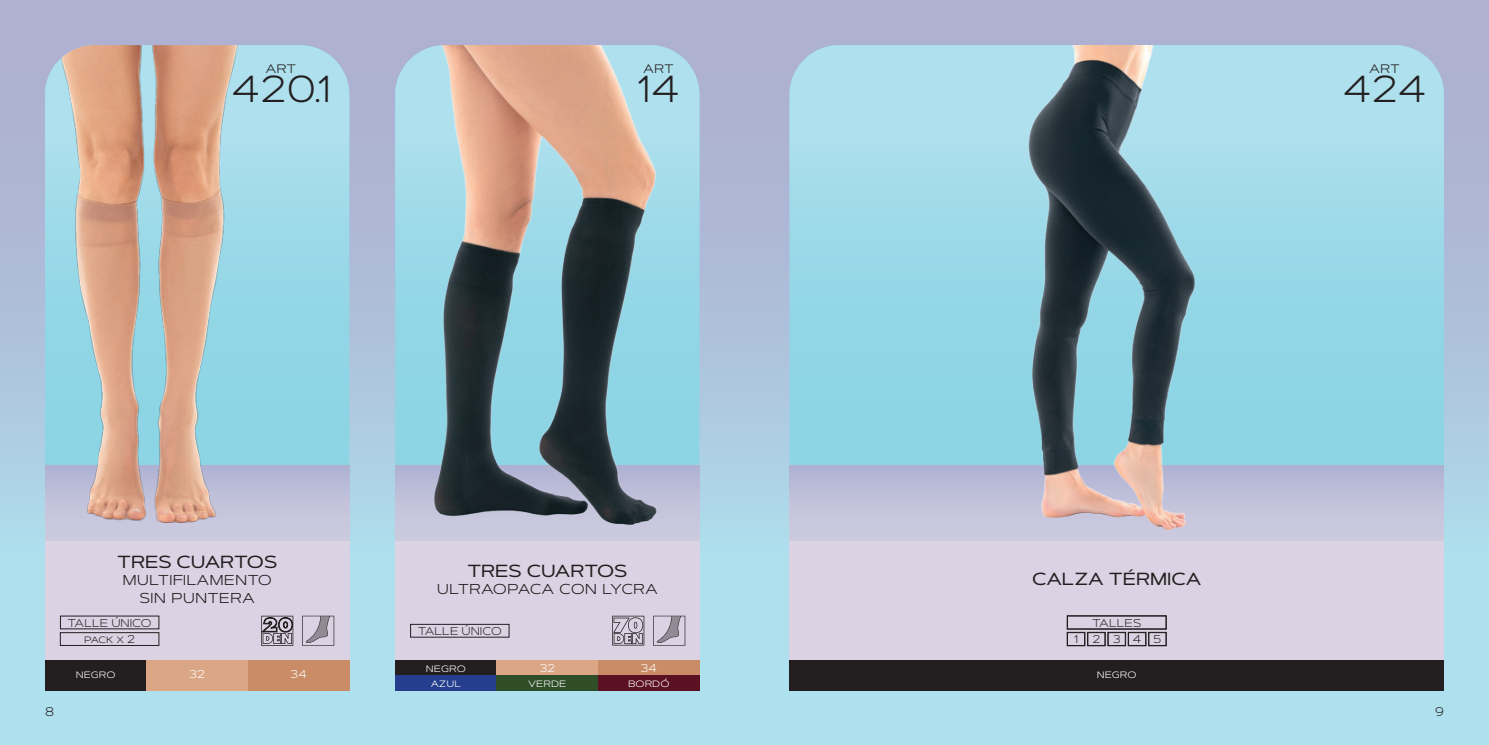
<style>
.page{position:relative;width:1489px;height:745px;background:#fff}
.page>*{position:absolute;margin:0;border:0;box-sizing:border-box;transform-origin:0 0}
.t1{font:300 37.5px "Artegra Sans Extended SC";letter-spacing:-.005em;color:#231f20}
.t2{font:300 17.5px/17.5px "Artegra Sans Extended SC";color:#231f20;text-align:center}
.t3{font:500 17.5px "Artegra Sans Extended SC";color:#231f20}
.t4{font:300 15px "Artegra Sans Extended SC";letter-spacing:-.005em;color:#231f20}
.t5{font:300 12.5px "Artegra Sans Extended SC";color:#231f20}
.t6{font:300 11.25px/16.6px "Artegra Sans Extended SC";color:#231f20;text-align:center}
.t7{font:300 11.25px "Artegra Sans Extended SC";color:#fff}
</style>
<div class="page">
<div style="left:0;top:0;width:1488px;height:744px;background:linear-gradient(to bottom,#aeaace,#aee6f1)"></div>
<div style="left:45px;top:540px;width:304px;height:120px;background:#dbd3e3"></div>
<svg style="left:264px;top:45px;width:85px;height:420px;background:#9cd9e8"></svg>
<div style="left:45px;top:465px;width:304px;height:75px;background:linear-gradient(to bottom,#b1b4d3,#cfcde0)"></div>
<div style="left:395px;top:540px;width:304px;height:120px;background:#dbd3e3"></div>
<div style="left:789px;top:540px;width:654px;height:120px;background:#dbd3e3"></div>
<svg style="left:789px;top:45px;width:654px;height:420px;background:#9cd9e8"></svg>
<div style="left:789px;top:465px;width:654px;height:75px;background:linear-gradient(to bottom,#b1b4d3,#cfcde0)"></div>
<div style="left:60px;top:632px;width:99px;height:13px;border:1px solid #231f20"></div>
<div style="left:45px;top:660px;width:101px;height:30px;background:#231f20"></div>
<div style="left:146px;top:660px;width:102px;height:30px;background:#dba686"></div>
<div style="left:248px;top:660px;width:101px;height:30px;background:#c98c66"></div>
<svg style="left:261px;top:615px;width:32px;height:30px"></svg>
<svg style="left:302px;top:615px;width:32px;height:30px"></svg>
<div style="left:410px;top:623px;width:99px;height:14px;border:1px solid #231f20"></div>
<svg style="left:653px;top:615px;width:32px;height:30px"></svg>
<svg style="left:612px;top:615px;width:32px;height:30px"></svg>
<div style="left:395px;top:660px;width:101px;height:15px;background:#231f20"></div>
<div style="left:496px;top:660px;width:102px;height:15px;background:#dba686"></div>
<div style="left:598px;top:660px;width:101px;height:15px;background:#c98c66"></div>
<div style="left:395px;top:675px;width:101px;height:15px;background:#253f8e"></div>
<div style="left:496px;top:675px;width:102px;height:15px;background:#2f4d27"></div>
<div style="left:598px;top:675px;width:101px;height:15px;background:#5c1122"></div>
<img style="left:45px;top:45px;width:219px;height:485px">
<img style="left:395px;top:45px;width:304px;height:495px">
<div style="left:1066px;top:615px;width:100px;height:14px;border:1px solid #231f20"></div>
<div style="left:1066px;top:631px;width:19px;height:14px;border:1px solid #231f20"></div>
<div style="left:1087px;top:631px;width:18px;height:14px;border:1px solid #231f20"></div>
<div style="left:1107px;top:631px;width:18px;height:14px;border:1px solid #231f20"></div>
<div style="left:1127px;top:631px;width:19px;height:14px;border:1px solid #231f20"></div>
<div style="left:1148px;top:631px;width:18px;height:14px;border:1px solid #231f20"></div>
<div style="left:789px;top:660px;width:654px;height:30px;background:#231f20"></div>
<img style="left:976px;top:45px;width:273px;height:495px">
<p class="t4" style="left:265px;top:57px;width:32px">art</p>
<p class="t4" style="left:643px;top:57px;width:32px">art</p>
<p class="t4" style="left:1368px;top:57px;width:32px">art</p>
<h1 class="t1" style="left:231px;top:64px;width:101px">420.1</h1>
<h1 class="t1" style="left:637px;top:64px;width:44px">14</h1>
<h1 class="t1" style="left:1341px;top:64px;width:86px">424</h1>
<p class="t3" style="left:117px;top:549px;width:161px">TRES CUARTOS</p>
<p class="t2" style="left:122px;top:570px;width:151px">multifilamento sin puntera</p>
<p class="t3" style="left:467px;top:558px;width:161px">TRES CUARTOS</p>
<p class="t2" style="left:437px;top:579px;width:223px">ultraopaca con lycra</p>
<p class="t3" style="left:1031px;top:566px;width:171px">CALZA TÉRMICA</p>
<p class="t6" style="left:68px;top:614px;width:86px">TALLE ÚNICO pack x 2</p>
<p class="t7" style="left:76px;top:666px;width:41px">negro</p>
<p class="t7" style="left:189px;top:666px;width:17px">32</p>
<p class="t7" style="left:290px;top:666px;width:18px">34</p>
<p class="t6" style="left:418px;top:622px;width:86px">TALLE ÚNICO</p>
<p class="t7" style="left:426px;top:659px;width:41px">negro</p>
<p class="t7" style="left:539px;top:659px;width:17px">32</p>
<p class="t7" style="left:640px;top:659px;width:18px">34</p>
<p class="t7" style="left:431px;top:674px;width:32px">azul</p>
<p class="t7" style="left:528px;top:674px;width:40px">verde</p>
<p class="t7" style="left:628px;top:674px;width:43px">bordó</p>
<p class="t6" style="left:1092px;top:614px;width:50px">TALLES</p>
<p class="t6" style="left:1073px;top:630px;width:6px">1</p>
<p class="t6" style="left:1092px;top:630px;width:71px">2345</p>
<p class="t7" style="left:1096px;top:666px;width:41px">negro</p>
<p class="t5" style="left:45px;top:702px;width:11px">8</p>
<p class="t5" style="left:1434px;top:702px;width:11px">9</p>
</div>
